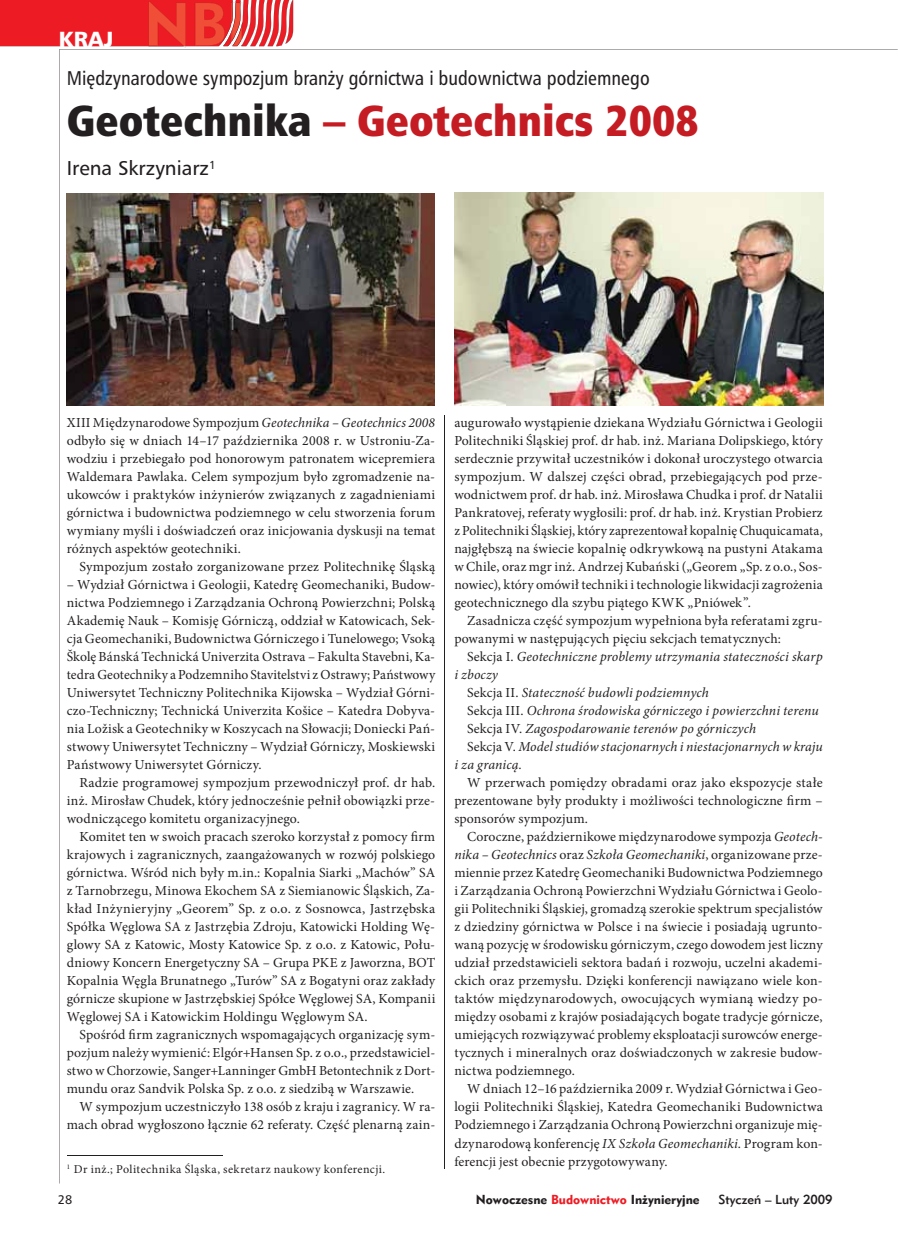
<style>
.page{position:relative;width:898px;height:1237px;background:#fff}
.page>*{position:absolute;margin:0;border:0;box-sizing:border-box;transform-origin:0 0}
.t1{font:56.4px "Geometr 415 Blk PL";color:#f04e37}
.t2{font:42px "Humnst 777 X Blk Cn PL";color:#c51c23}
.t3{font:21px "Humnst 777 Blk PL";color:#fff}
.t4{font:19.2px "Humnst 777 Cn PL";color:#231f20}
.t5{font:19.2px "Humnst 777 PL";color:#231f20}
.t6{font:13.8px/18px "Minion Pro";letter-spacing:.01em;color:#231f20;text-align:justify}
.t7{font:italic 13.8px "Minion Pro";letter-spacing:.01em;color:#231f20}
.t8{font:12px "Minion Pro";letter-spacing:.035em;color:#231f20}
.t9{font:12px "Geometr 415 Blk PL";color:#231f20}
.t10{font:12px "Geometr 415 Md PL";color:#231f20}
.t11{font:12px "Humnst 777 PL";color:#231f20}
.s1{color:#231f20}
.s2{font-style:italic}
.s3{font-style:normal}
.s4{color:#ed1c24}
</style>
<div class="page">
<svg style="left:0;top:0;width:293px;height:48px;background:#eb343b"></svg>
<hr style="left:444px;top:416px;width:1px;height:752px;background:#231f20">
<img style="left:67px;top:193px;width:368px;height:212px">
<img style="left:454px;top:192px;width:368px;height:213px">
<hr style="left:67px;top:1155px;width:155px;height:1px;background:#231f20">
<h3 class="t3" style="left:59px;top:29px;width:56px">KRAJ</h3>
<h1 class="t1" style="left:143px;top:-2px;width:105px">NBI</h1>
<h3 class="t4" style="left:67px;top:68px;width:584px">Międzynarodowe sympozjum branży górnictwa i budownictwa podziemnego</h3>
<h2 class="t2" style="left:67px;top:100px;width:633px"><span class="s1">Geotechnika</span> – Geotechnics 2008</h2>
<h3 class="t5" style="left:67px;top:160px;width:150px">Irena Skrzyniarz<sup>1</sup></h3>
<p class="t6" style="left:67px;top:415px;width:370px">XIII Międzynarodowe Sympozjum <span class="s2">Geotechnika – Geotechnics 2008 </span>odbyło się w dniach 14–17 października 2008 r. w Ustroniu-Za&shy;wodziu i przebiegało pod honorowym patronatem wicepremiera Waldemara Pawlaka. Celem sympozjum było zgromadzenie na&shy;ukowców i praktyków inżynierów związanych z zagadnieniami górnictwa i budownictwa podziemnego w celu stworzenia forum wymiany myśli i doświadczeń oraz inicjowania dyskusji na temat różnych aspektów geotechniki.</p>
<p class="t6" style="left:80px;top:559px;width:357px">Sympozjum zostało zorganizowane przez Politechnikę Śląską</p>
<p class="t6" style="left:67px;top:577px;width:370px">– Wydział Górnictwa i Geologii, Katedrę Geomechaniki, Budow&shy;nictwa Podziemnego i Zarządzania Ochroną Powierzchni; Polską Akademię Nauk – Komisję Górniczą, oddział w Katowicach, Sek&shy;cja Geomechaniki, Budownictwa Górniczego i Tunelowego; Vsoką Školę Bánská Technická Univerzita Ostrava – Fakulta Stavebni, Ka&shy;tedra Geotechniky a Podzemniho Stavitelstvi z Ostrawy; Państwowy Uniwersytet Techniczny Politechnika Kijowska – Wydział Górni&shy;czo-Techniczny; Technická Univerzita Košice – Katedra Dobyva&shy;nia Ložisk a Geotechniky w Koszycach na Słowacji; Doniecki Pań&shy;stwowy Uniwersytet Techniczny – Wydział Górniczy, Moskiewski Państwowy Uniwersytet Górniczy.</p>
<p class="t6" style="left:67px;top:775px;width:370px;text-indent:13px">Radzie programowej sympozjum przewodniczył prof. dr hab. inż. Mirosław Chudek, który jednocześnie pełnił obowiązki prze&shy;wodniczącego komitetu organizacyjnego.</p>
<p class="t6" style="left:67px;top:829px;width:370px;text-indent:13px">Komitet ten w swoich pracach szeroko korzystał z pomocy firm krajowych i zagranicznych, zaangażowanych w rozwój polskiego górnictwa. Wśród nich były m.in.: Kopalnia Siarki „Machów” SA z Tarnobrzegu, Minowa Ekochem SA z Siemianowic Śląskich, Za&shy;kład Inżynieryjny „Georem” Sp. z o.o. z Sosnowca, Jastrzębska Spółka Węglowa SA z Jastrzębia Zdroju, Katowicki Holding Wę&shy;glowy SA z Katowic, Mosty Katowice Sp. z o.o. z Katowic, Połu&shy;dniowy Koncern Energetyczny SA – Grupa PKE z Jaworzna, BOT Kopalnia Węgla Brunatnego „Turów” SA z Bogatyni oraz zakłady górnicze skupione w Jastrzębskiej Spółce Węglowej SA, Kompanii Węglowej SA i Katowickim Holdingu Węglowym SA.</p>
<p class="t6" style="left:67px;top:1027px;width:370px;text-indent:13px">Spośród firm zagranicznych wspomagających organizację sym&shy;pozjum należy wymienić: Elgór+Hansen Sp. z o.o., przedstawiciel&shy;stwo w Chorzowie, Sanger+Lanninger GmbH Betontechnik z Dort&shy;mundu oraz Sandvik Polska Sp. z o.o. z siedzibą w Warszawie.</p>
<p class="t6" style="left:67px;top:1099px;width:370px;text-align:right">W sympozjum uczestniczyło 138 osób z kraju i zagranicy. W ra&shy;mach obrad wygłoszono łącznie 62 referaty. Część plenarną zain-</p>
<p class="t8" style="left:67px;top:1163px;width:320px"><sup>1</sup> Dr inż.; Politechnika Śląska, sekretarz naukowy konferencji.</p>
<p class="t6" style="left:454px;top:415px;width:370px">augurowało wystąpienie dziekana Wydziału Górnictwa i Geologii Politechniki Śląskiej prof. dr hab. inż. Mariana Dolipskiego, który serdecznie przywitał uczestników i dokonał uroczystego otwarcia sympozjum. W dalszej części obrad, przebiegających pod prze&shy;wodnictwem prof. dr hab. inż. Mirosława Chudka i prof. dr Natalii Pankratovej, referaty wygłosili: prof. dr hab. inż. Krystian Probierz z Politechniki Śląskiej, który zaprezentował kopalnię Chuquicamata, najgłębszą na świecie kopalnię odkrywkową na pustyni Atakama w Chile, oraz mgr inż. Andrzej Kubański („Georem „Sp. z o.o., Sos&shy;nowiec), który omówił techniki i technologie likwidacji zagrożenia geotechnicznego dla szybu piątego KWK „Pniówek”.</p>
<p class="t6" style="left:454px;top:613px;width:370px;text-indent:13px">Zasadnicza część sympozjum wypełniona była referatami zgru&shy;powanymi w następujących pięciu sekcjach tematycznych:</p>
<p class="t7" style="left:467px;top:651px;width:357px"><span class="s3">Sekcja I.</span> Geotechniczne problemy utrzymania stateczności skarp</p>
<p class="t7" style="left:454px;top:669px;width:45px">i zboczy</p>
<p class="t7" style="left:467px;top:687px;width:243px"><span class="s3">Sekcja II.</span> Stateczność budowli podziemnych</p>
<p class="t7" style="left:467px;top:705px;width:353px"><span class="s3">Sekcja III.</span> Ochrona środowiska górniczego i powierzchni terenu</p>
<p class="t7" style="left:467px;top:723px;width:290px"><span class="s3">Sekcja IV.</span> Zagospodarowanie terenów po górniczych</p>
<p class="t7" style="left:467px;top:741px;width:357px"><span class="s3">Sekcja V.</span> Model studiów stacjonarnych i niestacjonarnych w kraju</p>
<p class="t7" style="left:454px;top:759px;width:69px">i za granicą.</p>
<p class="t6" style="left:454px;top:775px;width:370px;text-indent:13px">W przerwach pomiędzy obradami oraz jako ekspozycje stałe prezentowane były produkty i możliwości technologiczne firm – sponsorów sympozjum.</p>
<p class="t6" style="left:454px;top:829px;width:370px;text-indent:13px">Coroczne, październikowe międzynarodowe sympozja <span class="s2">Geotech&shy;nika – Geotechnics</span> oraz <span class="s2">Szkoła Geomechaniki</span>, organizowane prze&shy;miennie przez Katedrę Geomechaniki Budownictwa Podziemnego i Zarządzania Ochroną Powierzchni Wydziału Górnictwa i Geolo&shy;gii Politechniki Śląskiej, gromadzą szerokie spektrum specjalistów z dziedziny górnictwa w Polsce i na świecie i posiadają ugrunto&shy;waną pozycję w środowisku górniczym, czego dowodem jest liczny udział przedstawicieli sektora badań i rozwoju, uczelni akademi&shy;ckich oraz przemysłu. Dzięki konferencji nawiązano wiele kon&shy;taktów międzynarodowych, owocujących wymianą wiedzy po&shy;między osobami z krajów posiadających bogate tradycje górnicze, umiejących rozwiązywać problemy eksploatacji surowców energe&shy;tycznych i mineralnych oraz doświadczonych w zakresie budow&shy;nictwa podziemnego.</p>
<p class="t6" style="left:454px;top:1081px;width:370px;text-indent:13px">W dniach 12–16 października 2009 r. Wydział Górnictwa i Geo&shy;logii Politechniki Śląskiej, Katedra Geomechaniki Budownictwa Podziemnego i Zarządzania Ochroną Powierzchni organizuje mię&shy;dzynarodową konferencję <span class="s2">IX Szkoła Geomechaniki</span>. Program kon&shy;ferencji jest obecnie przygotowywany.</p>
<p class="t11" style="left:58px;top:1194px;width:16px">28</p>
<p class="t9" style="left:475px;top:1193px;width:225px">Nowoczesne <span class="s4">Budownictwo</span> Inżynieryjne</p>
<p class="t10" style="left:718px;top:1193px;width:116px">Styczeń – Luty 2009</p>
</div>
